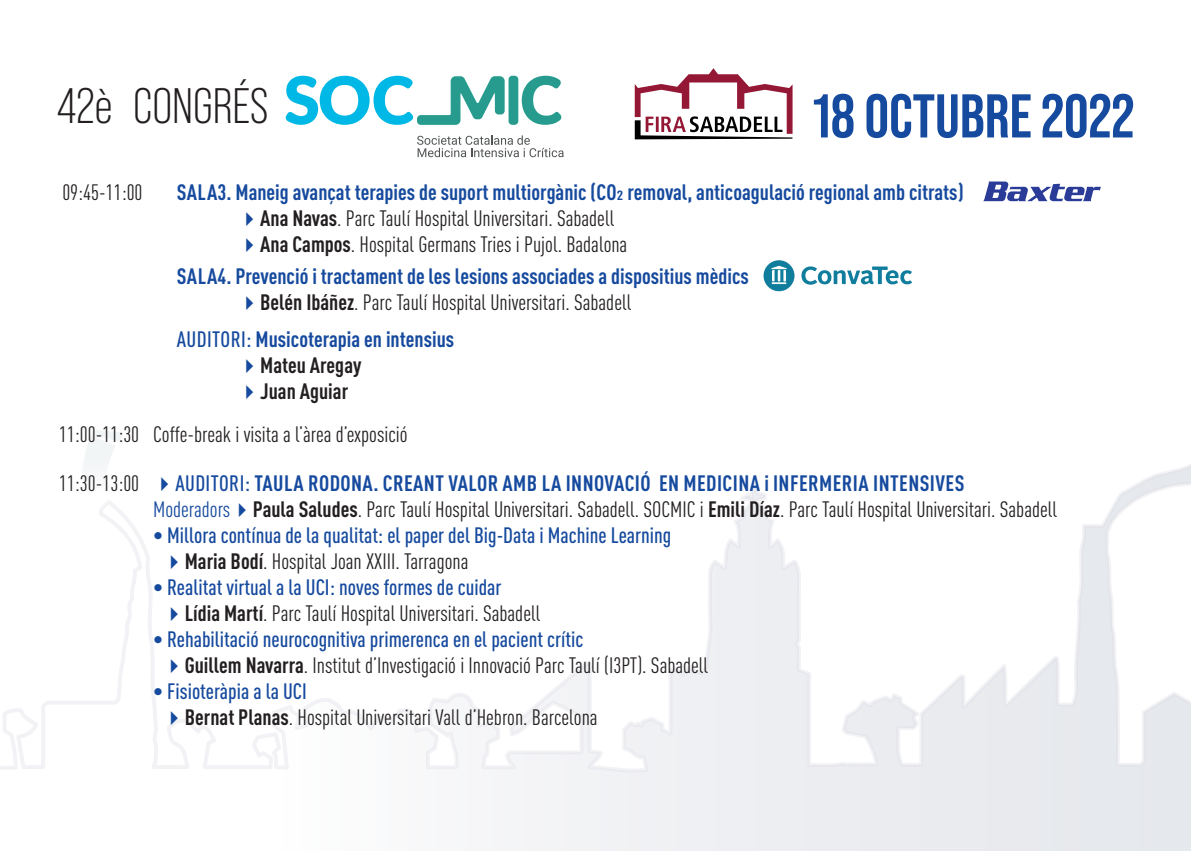
<style>
.page{position:relative;width:1191px;height:851px;background:#fff}
.page>*{position:absolute;margin:0;border:0;box-sizing:border-box;transform-origin:0 0}
.t1{font:700 61.6px "Bebas Neue Pro";color:#164a9e}
.t2{font:49.8px "Bebas Neue Pro";color:#231f20}
.t3{font:condensed 22px "DIN Pro";color:#231f20}
.t4{font:700 condensed 22px "DIN Pro";color:#164a9e}
.t5{font:500 condensed 22px "DIN Pro";color:#164a9e}
.t6{font:700 condensed 22px "DIN Pro";letter-spacing:.02em;color:#164a9e}
.t7{font:700 condensed 22px "DIN Pro";color:#231f20}
.s1{color:#164a9e}
.s2{font-weight:700}
.s3{font-weight:500}
.s4{font-weight:400;color:#231f20}
</style>
<div class="page">
<svg style="left:0;top:464px;width:1191px;height:386px"></svg>
<svg style="left:80px;top:430px;width:43px;height:79px"></svg>
<svg style="left:417px;top:135px;width:146px;height:22px"></svg>
<div style="left:508px;top:76px;width:10px;height:49px;background:#279c8e;border-radius:4px"></div>
<svg style="left:522px;top:76px;width:40px;height:49px"></svg>
<svg style="left:285px;top:76px;width:219px;height:49px"></svg>
<svg style="left:635px;top:68px;width:157px;height:71px"></svg>
<svg style="left:983px;top:181px;width:118px;height:20px"></svg>
<div style="left:763px;top:260px;width:31px;height:31px;background:#117d9d;border-radius:50%"></div>
<svg style="left:771px;top:266px;width:16px;height:18px"></svg>
<svg style="left:801px;top:266px;width:111px;height:19px"></svg>
<h2 class="t2" style="left:57px;top:78px;width:213px">42è CONGRÉS</h2>
<h1 class="t1" style="left:812px;top:81px;width:323px">18 OCTUBRE 2022</h1>
<p class="t3" style="left:62px;top:176px;width:82px">09:45-11:00</p>
<p class="t4" style="left:177px;top:175px;width:788px">SALA3. Maneig avançat terapies de suport multiorgànic (CO2 removal, anticoagulació regional amb citrats)</p>
<p class="t3" style="left:238px;top:202px;width:377px"><span class="s1">✔</span><span class="s2">Ana Navas</span>. Parc Taulí Hospital Universitari. Sabadell</p>
<p class="t3" style="left:238px;top:228px;width:391px"><span class="s1">✔</span><span class="s2">Ana Campos</span>. Hospital Germans Tries i Pujol. Badalona</p>
<p class="t4" style="left:177px;top:259px;width:573px">SALA4. Prevenció i tractament de les lesions associades a dispositius mèdics</p>
<p class="t3" style="left:238px;top:286px;width:395px"><span class="s1">✔</span><span class="s2">Belén Ibáñez</span>. Parc Taulí Hospital Universitari. Sabadell</p>
<p class="t4" style="left:177px;top:322px;width:279px"><span class="s3">AUDITORI:</span> Musicoterapia en intensius</p>
<p class="t7" style="left:238px;top:348px;width:125px"><span class="s1">✔</span>Mateu Aregay</p>
<p class="t7" style="left:238px;top:374px;width:112px"><span class="s1">✔</span>Juan Aguiar</p>
<p class="t3" style="left:59px;top:418px;width:350px">11:00-11:30 Coffe-break i visita a l’àrea d’exposició</p>
<p class="t6" style="left:59px;top:466px;width:907px"><span class="s4">11:30-13:00</span> ✔<span class="s3">AUDITORI:</span> TAULA RODONA. CREANT VALOR AMB LA INNOVACIÓ EN MEDICINA i INFERMERIA INTENSIVES</p>
<p class="t3" style="left:153px;top:493px;width:905px"><span class="s1">Moderadors✔</span><span class="s2">Paula Saludes</span>. Parc Taulí Hospital Universitari. Sabadell. SOCMIC i <span class="s2">Emili Díaz</span>. Parc Taulí Hospital Universitari. Sabadell</p>
<p class="t5" style="left:153px;top:518px;width:520px">• Millora contínua de la qualitat: el paper del Big-Data i Machine Learning</p>
<p class="t3" style="left:163px;top:545px;width:307px"><span class="s1">✔</span><span class="s2">Maria Bodí</span>. Hospital Joan XXIII. Tarragona</p>
<p class="t5" style="left:153px;top:570px;width:350px">• Realitat virtual a la UCI: noves formes de cuidar</p>
<p class="t3" style="left:163px;top:597px;width:379px"><span class="s1">✔</span><span class="s2">Lídia Martí</span>. Parc Taulí Hospital Universitari. Sabadell</p>
<p class="t5" style="left:153px;top:622px;width:432px">• Rehabilitació neurocognitiva primerenca en el pacient crític</p>
<p class="t3" style="left:163px;top:649px;width:547px"><span class="s1">✔</span><span class="s2">Guillem Navarra</span>. Institut d’Investigació i Innovació Parc Taulí (I3PT). Sabadell</p>
<p class="t5" style="left:153px;top:674px;width:155px">• Fisioteràpia a la UCI</p>
<p class="t3" style="left:163px;top:701px;width:436px"><span class="s1">✔</span><span class="s2">Bernat Planas</span>. Hospital Universitari Vall d’Hebron. Barcelona</p>
</div>
